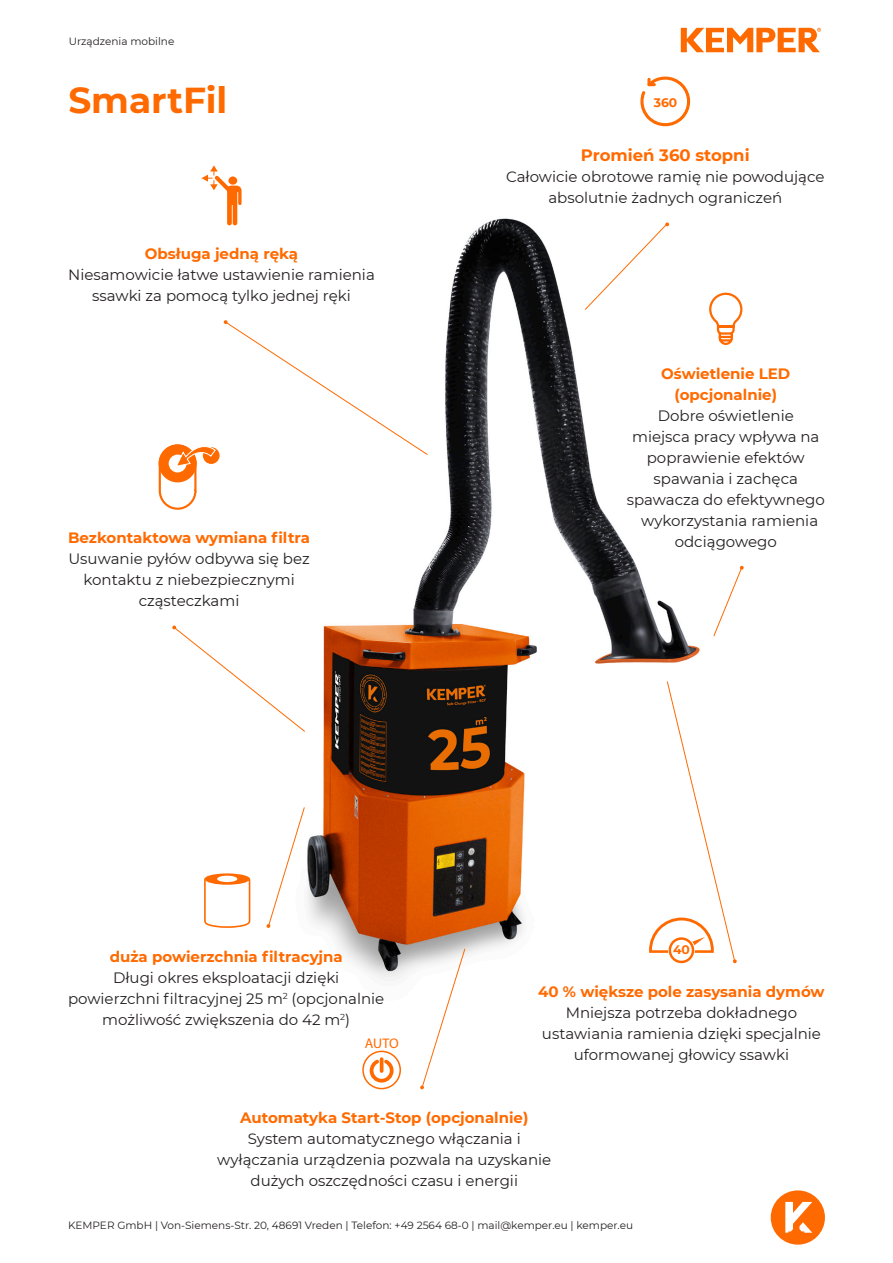
<style>
.page{position:relative;width:893px;height:1263px;background:#fff}
.page>*{position:absolute;margin:0;border:0;box-sizing:border-box;transform-origin:0 0}
.t1{font:700 36px "Montserrat";color:#ff6a00}
.t2{font:700 16.5px "Montserrat";color:#ff6a00}
.t3{font:15px/21px "Montserrat";color:#231f20;text-align:center}
.t4{font:700 15px/21px "Montserrat";color:#ff6a00;text-align:center}
.t5{font:13.95px "Myriad Pro";color:#ff6a00}
.t6{font:700 12.3px "Montserrat";color:#ff6a00}
.t7{font:10.5px "Montserrat";color:#231f20}
.s1{font-size:14.1px}
</style>
<div class="page">
<svg style="left:771px;top:1190px;width:54px;height:54px"></svg>
<svg style="left:681px;top:28px;width:140px;height:24px"></svg>
<img style="left:307px;top:218px;width:436px;height:763px">
<svg style="left:266px;top:807px;width:39px;height:121px"></svg>
<svg style="left:172px;top:625px;width:133px;height:107px"></svg>
<svg style="left:585px;top:222px;width:84px;height:88px"></svg>
<svg style="left:224px;top:320px;width:204px;height:135px"></svg>
<svg style="left:420px;top:949px;width:45px;height:140px"></svg>
<svg style="left:713px;top:566px;width:31px;height:70px"></svg>
<svg style="left:203px;top:447px;width:17px;height:17px"></svg>
<svg style="left:158px;top:444px;width:58px;height:66px"></svg>
<svg style="left:204px;top:873px;width:47px;height:55px"></svg>
<div style="left:205px;top:874px;width:44px;height:11px;background:#ff6a00;border-radius:50%"></div>
<div style="left:217px;top:876px;width:20px;height:6px;background:#fff;border-radius:50%"></div>
<svg style="left:640px;top:76px;width:51px;height:51px"></svg>
<svg style="left:649px;top:681px;width:88px;height:283px"></svg>
<svg style="left:707px;top:293px;width:36px;height:53px"></svg>
<svg style="left:201px;top:165px;width:41px;height:61px"></svg>
<svg style="left:368px;top:1059px;width:27px;height:25px"></svg>
<div style="left:362px;top:1051px;width:39px;height:38px;border:2px solid #ff6a00;border-radius:50%"></div>
<p class="t7" style="left:69px;top:35px;width:107px">Urządzenia mobilne</p>
<h1 class="t1" style="left:68px;top:74px;width:160px">SmartFil</h1>
<p class="t4" style="left:145px;top:242px;width:155px">Obsługa jedną ręką</p>
<p class="t3" style="left:68px;top:264px;width:308px">Niesamowicie łatwe ustawienie ramienia ssawki za pomocą tylko jednej ręki</p>
<p class="t4" style="left:68px;top:527px;width:244px">Bezkontaktowa wymiana filtra</p>
<p class="t3" style="left:68px;top:548px;width:243px">Usuwanie pyłów odbywa się bez kontaktu z niebezpiecznymi cząsteczkami</p>
<p class="t6" style="left:654px;top:94px;width:25px">360</p>
<p class="t2" style="left:581px;top:143px;width:170px">Promień 360 stopni</p>
<p class="t3" style="left:506px;top:166px;width:320px">Całowicie obrotowe ramię nie powodujące absolutnie żadnych ograniczeń</p>
<p class="t4" style="left:661px;top:362px;width:131px">Oświetlenie LED (opcjonalnie)</p>
<p class="t3" style="left:627px;top:404px;width:200px">Dobre oświetlenie<br>miejsca pracy wpływa na poprawienie efektów spawania i zachęca spawacza do efektywnego wykorzystania ramienia odciągowego</p>
<p class="t4" style="left:110px;top:945px;width:234px">duża powierzchnia filtracyjna</p>
<p class="t3" style="left:68px;top:966px;width:318px">Długi okres eksploatacji dzięki powierzchni filtracyjnej 25 m<sup>2</sup> (opcjonalnie możliwość zwiększenia do 42 m<sup>2</sup>)</p>
<p class="t5" style="left:365px;top:1035px;width:36px"><span class="s1">A</span>UTO</p>
<p class="t6" style="left:673px;top:941px;width:18px">40</p>
<p class="t4" style="left:538px;top:980px;width:288px">40 % większe pole zasysania dymów</p>
<p class="t3" style="left:542px;top:1001px;width:281px">Mniejsza potrzeba dokładnego ustawiania ramienia dzięki specjalnie uformowanej głowicy ssawki</p>
<p class="t4" style="left:240px;top:1106px;width:290px">Automatyka Start-Stop (opcjonalnie)</p>
<p class="t3" style="left:217px;top:1128px;width:336px">System automatycznego włączania i wyłączania urządzenia pozwala na uzyskanie dużych oszczędności czasu i energii</p>
<p class="t7" style="left:68px;top:1218px;width:567px">KEMPER GmbH | Von-Siemens-Str. 20, 48691 Vreden | Telefon: +49 2564 68-0 | mail@kemper.eu | kemper.eu</p>
</div>
